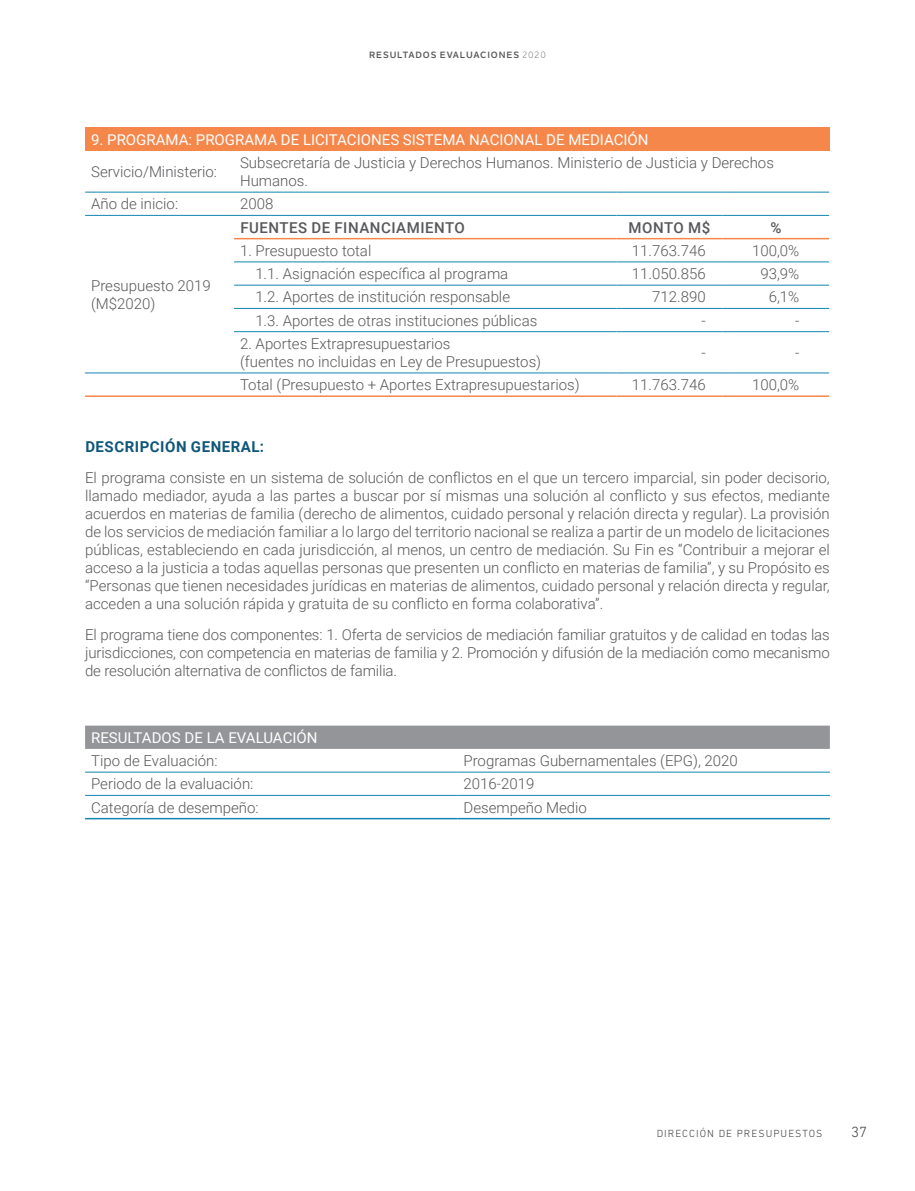
<style>
.page{position:relative;width:915px;height:1191px;background:#fff}
.page>*{position:absolute;margin:0;border:0;box-sizing:border-box;transform-origin:0 0}
.TEXTO2{font:300 15px/18px "Roboto";color:#57585a;text-align:justify}
.texto_tabla{font:300 15px/18px "Roboto";color:#57585a}
.TITULO_TABLA{font:15px "Roboto";color:#fff}
.SUBTITULO_TABLA{font:500 15px "Roboto";letter-spacing:.035em;color:#57585a}
.TITULOOOO{font:700 15px "Roboto";letter-spacing:.035em;color:#0f567a}
.t1{font:300 15px "DIN Next LT Pro";color:#3e3e3f}
.t2{font:300 10.5px "DIN Next LT Pro";letter-spacing:.1em;color:#3e3e3f}
.t3{font:700 9px "Nolan Next";letter-spacing:.095em;color:#57585a}
.s1{font-weight:400}
</style>
<div class="page">
<div style="left:85px;top:128px;width:743px;height:23px;background:#f5874b"></div>
<hr style="left:85px;top:192px;width:149px;height:1px;background:#1285b0">
<hr style="left:234px;top:192px;width:382px;height:1px;background:#1285b0">
<hr style="left:616px;top:192px;width:106px;height:1px;background:#1285b0">
<hr style="left:722px;top:192px;width:106px;height:1px;background:#1285b0">
<hr style="left:85px;top:215px;width:149px;height:1px;background:#1285b0">
<hr style="left:234px;top:215px;width:382px;height:1px;background:#1285b0">
<hr style="left:616px;top:215px;width:106px;height:1px;background:#1285b0">
<hr style="left:722px;top:215px;width:106px;height:1px;background:#1285b0">
<hr style="left:234px;top:261px;width:382px;height:1px;background:#1285b0">
<hr style="left:616px;top:261px;width:106px;height:1px;background:#1285b0">
<hr style="left:722px;top:261px;width:106px;height:1px;background:#1285b0">
<hr style="left:234px;top:285px;width:382px;height:1px;background:#1285b0">
<hr style="left:616px;top:285px;width:106px;height:1px;background:#1285b0">
<hr style="left:722px;top:285px;width:106px;height:1px;background:#1285b0">
<hr style="left:234px;top:308px;width:382px;height:1px;background:#1285b0">
<hr style="left:616px;top:308px;width:106px;height:1px;background:#1285b0">
<hr style="left:722px;top:308px;width:106px;height:1px;background:#1285b0">
<hr style="left:234px;top:331px;width:382px;height:1px;background:#1285b0">
<hr style="left:616px;top:331px;width:106px;height:1px;background:#1285b0">
<hr style="left:722px;top:331px;width:106px;height:1px;background:#1285b0">
<hr style="left:85px;top:372px;width:149px;height:1px;background:#1285b0">
<hr style="left:234px;top:372px;width:382px;height:1px;background:#1285b0">
<hr style="left:616px;top:372px;width:106px;height:1px;background:#1285b0">
<hr style="left:722px;top:372px;width:106px;height:1px;background:#1285b0">
<hr style="left:234px;top:238px;width:382px;height:1px;background:#f5874b">
<hr style="left:616px;top:238px;width:106px;height:1px;background:#f5874b">
<hr style="left:722px;top:238px;width:106px;height:1px;background:#f5874b">
<hr style="left:85px;top:395px;width:149px;height:2px;background:#f5874b">
<hr style="left:234px;top:395px;width:382px;height:2px;background:#f5874b">
<hr style="left:616px;top:395px;width:106px;height:2px;background:#f5874b">
<hr style="left:722px;top:395px;width:106px;height:2px;background:#f5874b">
<svg style="left:85px;top:725px;width:744px;height:24px;background:#96989b"></svg>
<hr style="left:85px;top:771px;width:372px;height:1px;background:#1285b0">
<hr style="left:457px;top:771px;width:372px;height:1px;background:#1285b0">
<hr style="left:85px;top:795px;width:372px;height:1px;background:#1285b0">
<hr style="left:457px;top:795px;width:372px;height:1px;background:#1285b0">
<hr style="left:85px;top:818px;width:372px;height:1px;background:#1285b0">
<hr style="left:457px;top:818px;width:372px;height:1px;background:#1285b0">
<p class="t3" style="left:369px;top:50px;width:178px">RESULTADOS EVALUACIONES <span class="s1">2020</span></p>
<p class="TITULO_TABLA" style="left:91px;top:129px;width:559px">9. PROGRAMA: PROGRAMA DE LICITACIONES SISTEMA NACIONAL DE MEDIACIÓN</p>
<p class="texto_tabla" style="left:91px;top:162px;width:127px">Servicio/Ministerio:</p>
<p class="texto_tabla" style="left:240px;top:153px;width:535px">Subsecretaría de Justicia y Derechos Humanos. Ministerio de Justicia y Derechos<br>Humanos.</p>
<p class="texto_tabla" style="left:91px;top:194px;width:88px">Año de inicio:</p>
<p class="texto_tabla" style="left:240px;top:194px;width:35px">2008</p>
<p class="texto_tabla" style="left:91px;top:276px;width:121px">Presupuesto 2019 (M$2020)</p>
<p class="SUBTITULO_TABLA" style="left:240px;top:217px;width:226px">FUENTES DE FINANCIAMIENTO</p>
<p class="SUBTITULO_TABLA" style="left:628px;top:217px;width:83px">MONTO M$</p>
<p class="SUBTITULO_TABLA" style="left:770px;top:217px;width:13px">%</p>
<p class="texto_tabla" style="left:240px;top:241px;width:133px">1. Presupuesto total</p>
<p class="texto_tabla" style="left:631px;top:241px;width:75px">11.763.746</p>
<p class="texto_tabla" style="left:751px;top:241px;width:49px">100,0%</p>
<p class="texto_tabla" style="left:255px;top:264px;width:254px">1.1. Asignación específica al programa</p>
<p class="texto_tabla" style="left:631px;top:264px;width:75px">11.050.856</p>
<p class="texto_tabla" style="left:760px;top:264px;width:40px">93,9%</p>
<p class="texto_tabla" style="left:255px;top:287px;width:256px">1.2. Aportes de institución responsable</p>
<p class="texto_tabla" style="left:652px;top:287px;width:55px">712.890</p>
<p class="texto_tabla" style="left:768px;top:287px;width:32px">6,1%</p>
<p class="texto_tabla" style="left:255px;top:311px;width:283px">1.3. Aportes de otras instituciones públicas</p>
<p class="texto_tabla" style="left:701px;top:311px;width:6px">-</p>
<p class="texto_tabla" style="left:794px;top:311px;width:6px">-</p>
<p class="texto_tabla" style="left:240px;top:334px;width:212px">2. Aportes Extrapresupuestarios</p>
<p class="texto_tabla" style="left:240px;top:352px;width:302px">(fuentes no incluidas en Ley de Presupuestos)</p>
<p class="texto_tabla" style="left:701px;top:343px;width:6px">-</p>
<p class="texto_tabla" style="left:794px;top:343px;width:6px">-</p>
<p class="texto_tabla" style="left:240px;top:375px;width:341px">Total (Presupuesto + Aportes Extrapresupuestarios)</p>
<p class="texto_tabla" style="left:631px;top:375px;width:75px">11.763.746</p>
<p class="texto_tabla" style="left:751px;top:375px;width:49px">100,0%</p>
<p class="TITULOOOO" style="left:85px;top:436px;width:180px">DESCRIPCIÓN GENERAL:</p>
<p class="TEXTO2" style="left:85px;top:468px;width:746px">El programa consiste en un sistema de solución de conflictos en el que un tercero imparcial, sin poder decisorio, llamado mediador, ayuda a las partes a buscar por sí mismas una solución al conflicto y sus efectos, mediante acuerdos en materias de familia (derecho de alimentos, cuidado personal y relación directa y regular). La provisión de los servicios de mediación familiar a lo largo del territorio nacional se realiza a partir de un modelo de licitaciones públicas, estableciendo en cada jurisdicción, al menos, un centro de mediación. Su Fin es “Contribuir a mejorar el acceso a la justicia a todas aquellas personas que presenten un conflicto en materias de familia”, y su Propósito es “Personas que tienen necesidades jurídicas en materias de alimentos, cuidado personal y relación directa y regular, acceden a una solución rápida y gratuita de su conflicto en forma colaborativa”.</p>
<p class="TEXTO2" style="left:85px;top:625px;width:746px">El programa tiene dos componentes: 1. Oferta de servicios de mediación familiar gratuitos y de calidad en todas las jurisdicciones, con competencia en materias de familia y 2. Promoción y difusión de la mediación como mecanismo de resolución alternativa de conflictos de familia.</p>
<p class="TITULO_TABLA" style="left:91px;top:727px;width:228px">RESULTADOS DE LA EVALUACIÓN</p>
<p class="TEXTO2" style="left:91px;top:751px;width:128px">Tipo de Evaluación:</p>
<p class="TEXTO2" style="left:463px;top:751px;width:276px">Programas Gubernamentales (EPG), 2020</p>
<p class="TEXTO2" style="left:91px;top:774px;width:164px">Periodo de la evaluación:</p>
<p class="TEXTO2" style="left:463px;top:774px;width:72px">2016-2019</p>
<p class="TEXTO2" style="left:91px;top:797px;width:169px">Categoría de desempeño:</p>
<p class="TEXTO2" style="left:463px;top:797px;width:125px">Desempeño Medio</p>
<p class="t2" style="left:656px;top:1126px;width:167px">DIRECCIÓN DE PRESUPUESTOS</p>
<p class="t1" style="left:850px;top:1123px;width:17px">37</p>
</div>
